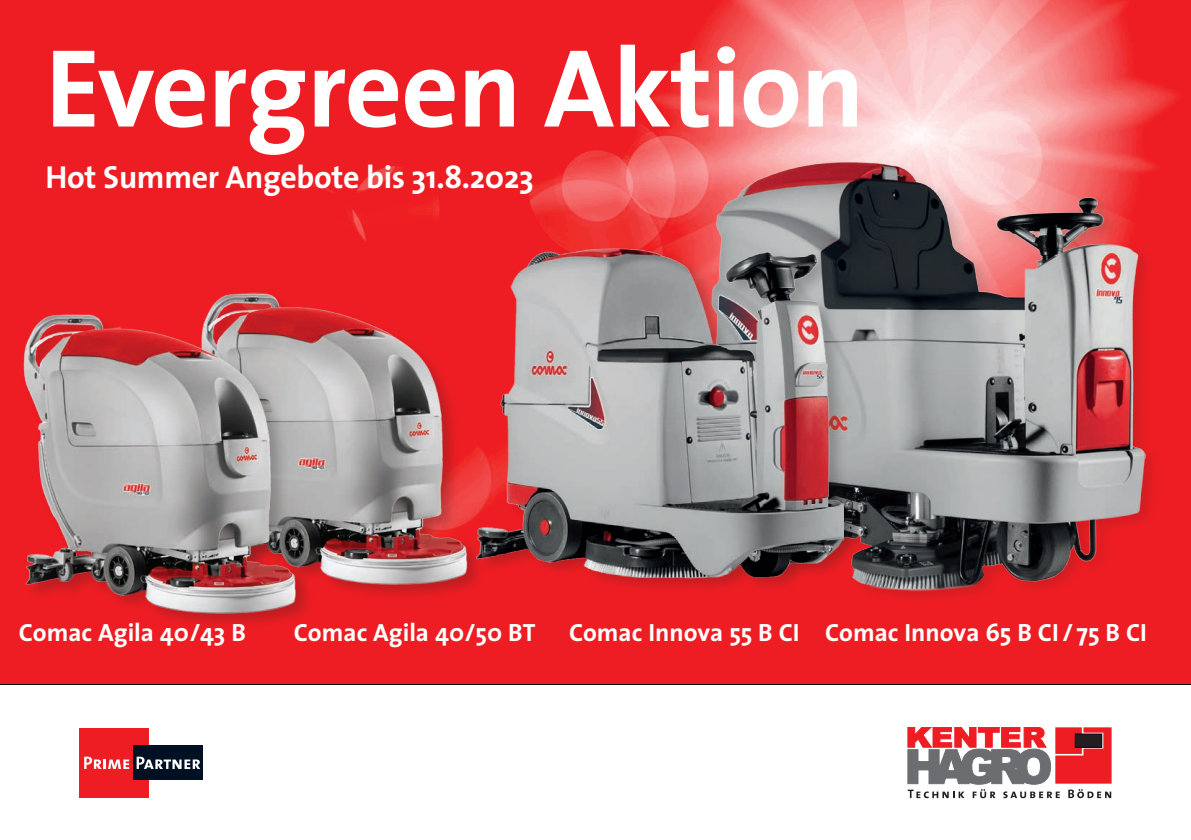
<style>
.page{position:relative;width:1191px;height:840px;background:#fff}
.page>*{position:absolute;margin:0;border:0;box-sizing:border-box;transform-origin:0 0}
.t1{font:700 112px "The Sans";letter-spacing:-.01em;color:#fff}
.t2{font:700 32px "The Sans";letter-spacing:-.01em;color:#fff}
.t3{font:700 25px "The Sans";color:#fff}
</style>
<div class="page">
<img style="left:0;top:0;width:1191px;height:684px">
<div style="left:653px;top:157px;width:509px;height:449px;background:#231f20;opacity:.15"></div>
<img style="left:644px;top:161px;width:501px;height:447px">
<div style="left:476px;top:244px;width:386px;height:350px;background:#231f20;opacity:.25"></div>
<img style="left:472px;top:244px;width:371px;height:352px">
<div style="left:199px;top:291px;width:286px;height:310px;background:#231f20;opacity:.25"></div>
<img style="left:196px;top:292px;width:285px;height:291px">
<div style="left:21px;top:312px;width:293px;height:318px;background:#231f20;opacity:.25"></div>
<img style="left:17px;top:313px;width:294px;height:300px">
<div style="left:80px;top:728px;width:69px;height:69px;background:#ee1d23"></div>
<div style="left:133px;top:745px;width:69px;height:34px;background:#001123"></div>
<svg style="left:84px;top:756px;width:45px;height:12px"></svg>
<svg style="left:137px;top:756px;width:63px;height:12px"></svg>
<svg style="left:907px;top:727px;width:204px;height:70px"></svg>
<h1 class="t1" style="left:45px;top:-5px;width:821px">Evergreen Aktion</h1>
<p class="t2" style="left:45px;top:150px;width:490px">Hot Summer Angebote bis 31.8.2023</p>
<p class="t3" style="left:19px;top:611px;width:228px">Comac Agila 40/43 B</p>
<p class="t3" style="left:294px;top:611px;width:243px">Comac Agila 40/50 BT</p>
<p class="t3" style="left:569px;top:611px;width:579px">Comac Innova 55 B CI Comac Innova 65 B CI / 75 B CI</p>
</div>
